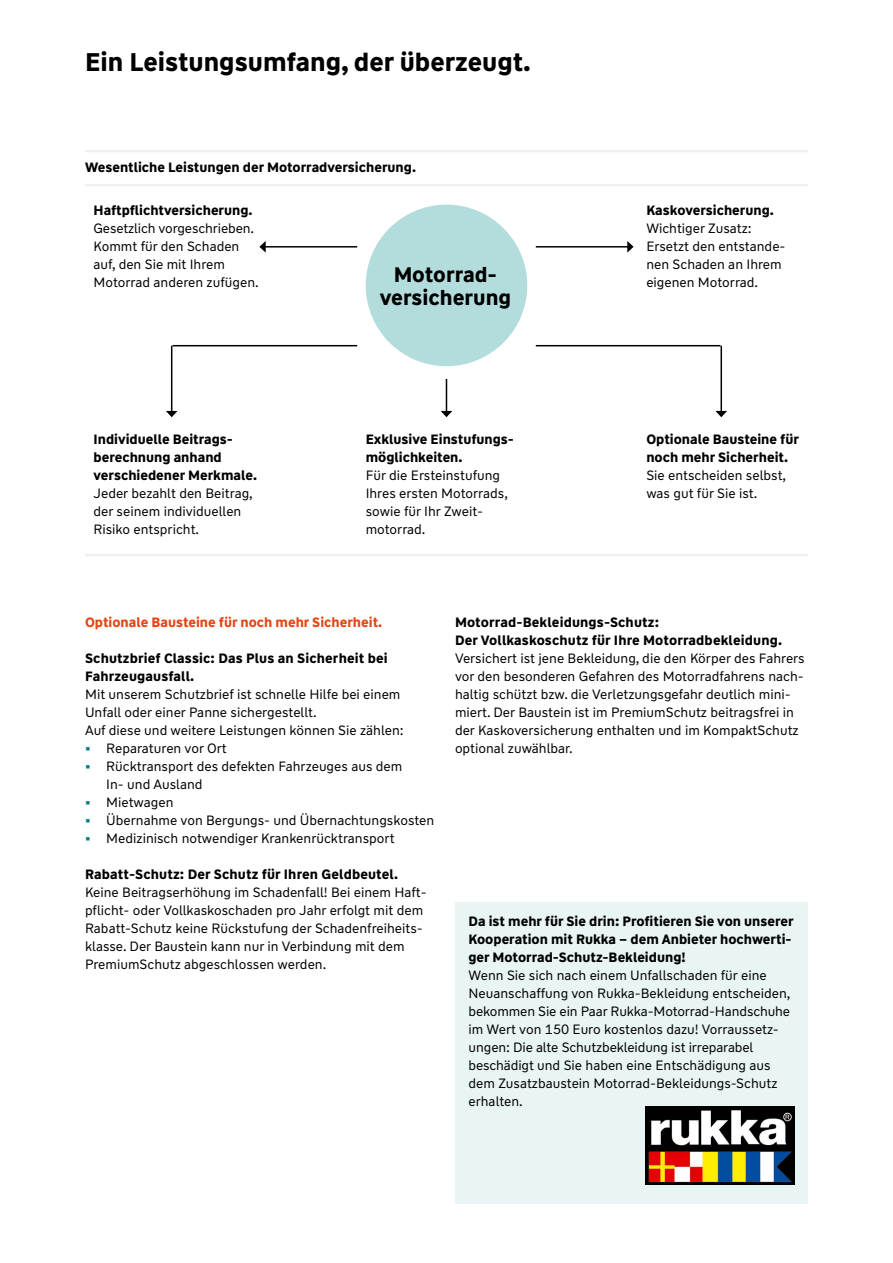
<style>
.page{position:relative;width:893px;height:1263px;background:#fff}
.page>*{position:absolute;margin:0;border:0;box-sizing:border-box;transform-origin:0 0}
.t1{font:700 25.5px "WW Type";color:#000}
.t2{font:700 21px/22.5px "WW Type";color:#000;text-align:center}
.t3{font:13.5px/18px "WW Type";color:#000}
.t4{font:700 13.5px/18px "WW Type";color:#000}
.t5{font:700 13.5px "WW Type";color:#e64415}
.s1{font-weight:700;color:#00798b}
</style>
<div class="page">
<svg style="left:166px;top:204px;width:561px;height:214px"></svg>
<hr style="left:85px;top:150px;width:723px;height:2px;background:#f0f0f1">
<hr style="left:85px;top:184px;width:723px;height:2px;background:#f0f0f1">
<hr style="left:85px;top:554px;width:723px;height:2px;background:#f0f0f1">
<hr style="left:536px;top:246px;width:92px;height:2px;background:#000">
<svg style="left:627px;top:241px;width:7px;height:12px"></svg>
<hr style="left:446px;top:379px;width:1px;height:33px;background:#000">
<svg style="left:441px;top:411px;width:11px;height:6px"></svg>
<hr style="left:171px;top:346px;width:1px;height:66px;background:#000">
<svg style="left:166px;top:411px;width:12px;height:6px"></svg>
<hr style="left:173px;top:345px;width:184px;height:1px;background:#000">
<hr style="left:720px;top:346px;width:2px;height:66px;background:#000">
<svg style="left:715px;top:411px;width:12px;height:6px"></svg>
<hr style="left:536px;top:345px;width:184px;height:1px;background:#000">
<hr style="left:265px;top:246px;width:92px;height:2px;background:#000">
<svg style="left:259px;top:241px;width:7px;height:12px"></svg>
<div style="left:366px;top:205px;width:161px;height:161px;background:#b3dddc;border-radius:50%"></div>
<div style="left:455px;top:901px;width:353px;height:302px;background:#e9f5f4"></div>
<img style="left:646px;top:1107px;width:148px;height:77px">
<h1 class="t1" style="left:85px;top:45px;width:447px">Ein Leistungsumfang, der überzeugt.</h1>
<p class="t4" style="left:85px;top:159px;width:332px">Wesentliche Leistungen der Motorradversicherung.</p>
<p class="t4" style="left:94px;top:201px;width:161px">Haftpflichtversicherung.</p>
<p class="t3" style="left:94px;top:219px;width:167px">Gesetzlich vorgeschrieben.<br>Kommt für den Schaden auf, den Sie mit Ihrem<br>Motorrad anderen zufügen.</p>
<p class="t4" style="left:94px;top:431px;width:165px">Individuelle Beitrags&shy;berechnung anhand verschiedener Merkmale.</p>
<p class="t3" style="left:94px;top:485px;width:161px">Jeder bezahlt den Beitrag, der seinem individuellen<br>Risiko entspricht.</p>
<h2 class="t2" style="left:380px;top:264px;width:133px">Motorrad&shy;versicherung</h2>
<p class="t4" style="left:366px;top:431px;width:150px">Exklusive Einstufungs&shy;möglichkeiten.</p>
<p class="t3" style="left:366px;top:467px;width:144px">Für die Ersteinstufung<br>Ihres ersten Motorrads, sowie für Ihr Zweit&shy;motorrad.</p>
<p class="t4" style="left:646px;top:201px;width:129px">Kaskoversicherung.</p>
<p class="t3" style="left:646px;top:220px;width:141px">Wichtiger Zusatz:<br>Ersetzt den entstande&shy;nen Schaden an Ihrem eigenen Motorrad.</p>
<p class="t4" style="left:646px;top:431px;width:154px">Optionale Bausteine für noch mehr Sicherheit.</p>
<p class="t3" style="left:646px;top:467px;width:141px">Sie entscheiden selbst, was gut für Sie ist.</p>
<p class="t5" style="left:85px;top:613px;width:299px">Optionale Bausteine für noch mehr Sicherheit.</p>
<p class="t4" style="left:85px;top:649px;width:304px">Schutzbrief Classic: Das Plus an Sicherheit bei<br>Fahrzeugausfall.</p>
<p class="t3" style="left:85px;top:685px;width:320px">Mit unserem Schutzbrief ist schnelle Hilfe bei einem<br>Unfall oder einer Panne sichergestellt.<br>Auf diese und weitere Leistungen können Sie zählen:</p>
<p class="t3" style="left:85px;top:739px;width:143px"><span class="s1">•</span> Reparaturen vor Ort</p>
<p class="t3" style="left:106px;top:757px;width:298px;text-indent:-21px"><span class="s1">•</span> Rücktransport des defekten Fahrzeuges aus dem<br>In- und Ausland</p>
<p class="t3" style="left:85px;top:793px;width:90px"><span class="s1">•</span> Mietwagen</p>
<p class="t3" style="left:85px;top:811px;width:351px"><span class="s1">•</span> Übernahme von Bergungs- und Übernachtungskosten</p>
<p class="t3" style="left:85px;top:829px;width:311px"><span class="s1">•</span> Medizinisch notwendiger Krankenrücktransport</p>
<p class="t4" style="left:85px;top:865px;width:315px">Rabatt-Schutz: Der Schutz für Ihren Geldbeutel.</p>
<p class="t3" style="left:85px;top:883px;width:343px">Keine Beitragserhöhung im Schadenfall! Bei einem Haft&shy;pflicht- oder Vollkaskoschaden pro Jahr erfolgt mit dem Rabatt-Schutz keine Rückstufung der Schadenfreiheits&shy;klasse. Der Baustein kann nur in Verbindung mit dem PremiumSchutz abgeschlossen werden.</p>
<p class="t4" style="left:455px;top:613px;width:329px">Motorrad-Bekleidungs-Schutz:<br>Der Vollkaskoschutz für Ihre Motorradbekleidung.</p>
<p class="t3" style="left:455px;top:649px;width:351px">Versichert ist jene Bekleidung, die den Körper des Fahrers vor den besonderen Gefahren des Motorradfahrens nach&shy;haltig schützt bzw. die Verletzungsgefahr deutlich mini&shy;miert. Der Baustein ist im PremiumSchutz beitragsfrei in der Kaskoversicherung enthalten und im KompaktSchutz optional zuwählbar.</p>
<p class="t4" style="left:468px;top:912px;width:327px">Da ist mehr für Sie drin: Profitieren Sie von unserer<br>Kooperation mit Rukka – dem Anbieter hochwerti&shy;ger Motorrad-Schutz-Bekleidung!</p>
<p class="t3" style="left:468px;top:966px;width:323px">Wenn Sie sich nach einem Unfallschaden für eine Neuanschaffung von Rukka-Bekleidung entscheiden, bekommen Sie ein Paar Rukka-Motorrad-Handschuhe im Wert von 150 Euro kostenlos dazu! Vorraussetz&shy;ungen: Die alte Schutzbekleidung ist irreparabel beschädigt und Sie haben eine Entschädigung aus dem Zusatzbaustein Motorrad-Bekleidungs-Schutz erhalten.</p>
</div>
